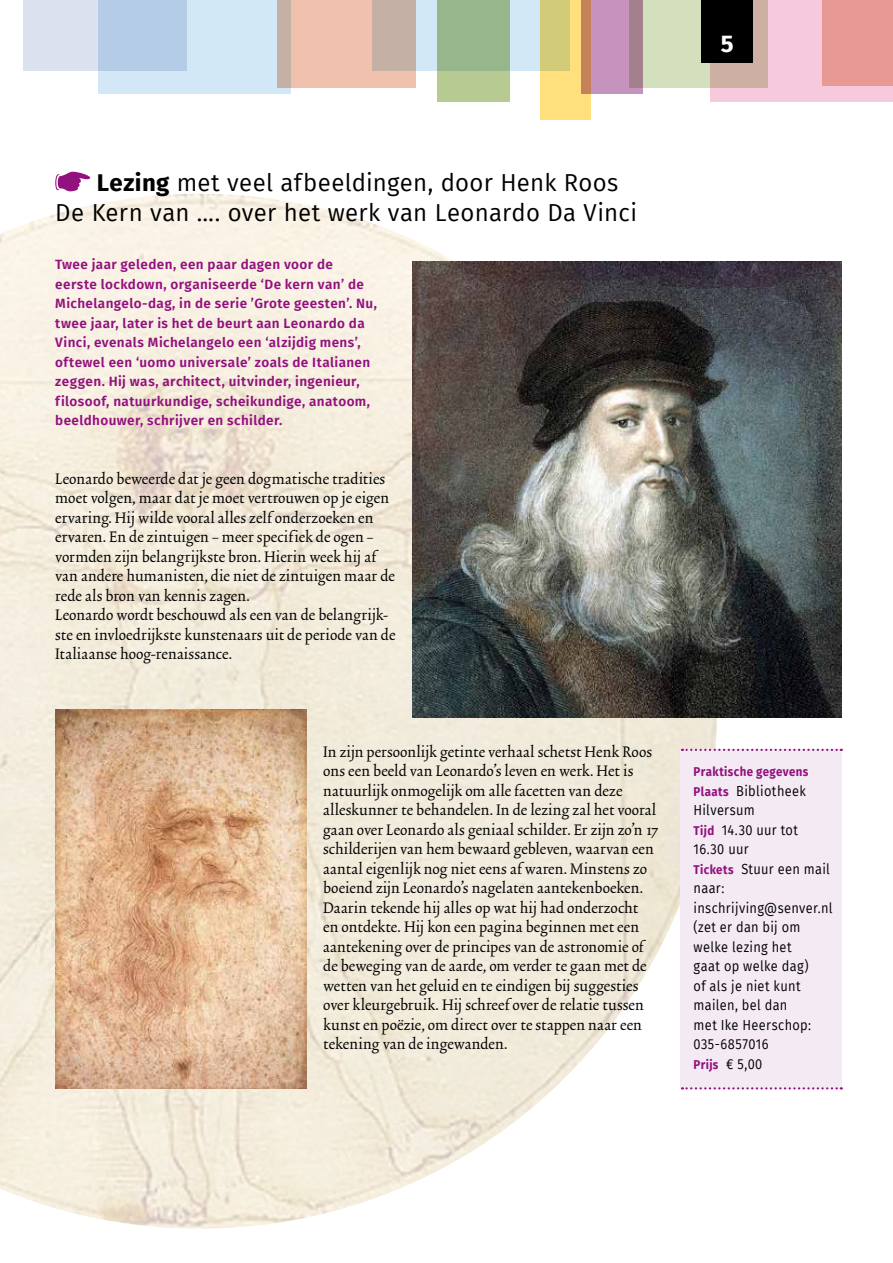
<style>
.page{position:relative;width:893px;height:1263px;background:#fff}
.page>*{position:absolute;margin:0;border:0;box-sizing:border-box;transform-origin:0 0}
.t1{font:24px/30px "Fira Sans";letter-spacing:.01em;color:#000}
.t2{font:700 24px "Fira Sans";color:#fff}
.t3{font:18px/19.5px "Trinite No 2 Rom Con";letter-spacing:.01em;color:#000}
.t4{font:14.25px/19.5px "Fira Sans";letter-spacing:.025em;color:#000;scale:.9 1}
.t5{font:600 13.5px/19.5px "Fira Sans";letter-spacing:.03em;color:#93117e}
.t6{font:700 12.75px "Fira Sans";letter-spacing:.03em;color:#93117e;scale:.9 1}
.s1{font-weight:700}
.s2{font-weight:700;font-size:12.75px;color:#93117e}
.s3{font-weight:400;font-size:14.25px;color:#000}
</style>
<div class="page">
<div style="left:23px;top:0;width:164px;height:71px;background:#dce1f0"></div>
<div style="left:278px;top:0;width:138px;height:87px;background:#f0c2ad"></div>
<svg style="left:372px;top:0;width:168px;height:71px;background:#cbced0"></svg>
<svg style="left:437px;top:0;width:73px;height:102px;background:#a0bc8c"></svg>
<svg style="left:98px;top:0;width:192px;height:94px;background:#c6daeb"></svg>
<svg style="left:540px;top:0;width:51px;height:119px;background:#ecd779"></svg>
<svg style="left:581px;top:0;width:62px;height:94px;background:#c48fa9"></svg>
<svg style="left:629px;top:0;width:81px;height:87px;background:#c8cab2"></svg>
<svg style="left:710px;top:0;width:183px;height:102px;background:#ebc1cd"></svg>
<div style="left:822px;top:0;width:71px;height:85px;background:#e89895"></div>
<div style="left:702px;top:0;width:51px;height:62px;background:#000"></div>
<img style="left:0;top:194px;width:717px;height:1035px">
<div style="left:680px;top:749px;width:162px;height:339px;background:#f3eaf3"></div>
<img style="left:412px;top:261px;width:430px;height:457px">
<img style="left:55px;top:709px;width:251px;height:379px">
<svg style="left:55px;top:172px;width:35px;height:19px"></svg>
<svg style="left:682px;top:749px;width:160px;height:2px"></svg>
<svg style="left:682px;top:1087px;width:160px;height:2px"></svg>
<h1 class="t2" style="left:721px;top:24px;width:14px">5</h1>
<h1 class="t1" style="left:55px;top:167px;width:583px;text-indent:42px"><span class="s1">Lezing</span> met veel afbeeldingen, door Henk Roos<br>De Kern van …. over het werk van Leonardo Da Vinci</h1>
<p class="t5" style="left:55px;top:254px;width:323px">Twee jaar geleden, een paar dagen voor de eerste lockdown, organiseerde ‘De kern van’ de Michelangelo-dag, in de serie ’Grote geesten’. Nu, twee jaar, later is het de beurt aan Leonardo da Vinci, evenals Michelangelo een ‘alzijdig mens’, oftewel een ‘uomo universale’ zoals de Italianen zeggen. Hij was, architect, uitvinder, ingenieur, filosoof, natuurkundige, scheikundige, anatoom, beeldhouwer, schrijver en schilder.</p>
<p class="t3" style="left:55px;top:470px;width:342px">Leonardo beweerde dat je geen dogmatische tradities moet volgen, maar dat je moet vertrouwen op je eigen ervaring. Hij wilde vooral alles zelf onderzoeken en ervaren. En de zintuigen – meer specifiek de ogen – vormden zijn belangrijkste bron. Hierin week hij af van andere humanisten, die niet de zintuigen maar de rede als bron van kennis zagen.<br>Leonardo wordt beschouwd als een van de belangrijk&shy;ste en invloedrijkste kunstenaars uit de periode van de Italiaanse hoog-renaissance.</p>
<p class="t3" style="left:323px;top:743px;width:337px">In zijn persoonlijk getinte verhaal schetst Henk Roos ons een beeld van Leonardo’s leven en werk. Het is natuurlijk onmogelijk om alle facetten van deze alleskunner te behandelen. In de lezing zal het vooral gaan over Leonardo als geniaal schilder. Er zijn zo’n 17 schilderijen van hem bewaard gebleven, waarvan een aantal eigenlijk nog niet eens af waren. Minstens zo boeiend zijn Leonardo’s nagelaten aantekenboeken.<br>Daarin tekende hij alles op wat hij had onderzocht<br>en ontdekte. Hij kon een pagina beginnen met een aantekening over de principes van de astronomie of de beweging van de aarde, om verder te gaan met de wetten van het geluid en te eindigen bij suggesties over kleurgebruik. Hij schreef over de relatie tussen kunst en poëzie, om direct over te stappen naar een tekening van de ingewanden.</p>
<p class="t6" style="left:694px;top:761px;width:129px">Praktische gegevens</p>
<p class="t4" style="left:694px;top:781px;width:156px"><span class="s2">Plaats</span> Bibliotheek<br>Hilversum<br><span class="s2">Tijd</span> 14.30 uur tot<br>16.30 uur<br><span class="s2">Tickets</span> Stuur een mail naar: inschrijving@senver.nl (zet er dan bij om welke lezing het<br>gaat op welke dag)<br>of als je niet kunt mailen, bel dan<br>met Ike Heerschop:<br>035-6857016</p>
<p class="t6" style="left:694px;top:1054px;width:78px">Prijs <span class="s3">€ 5,00</span></p>
</div>
